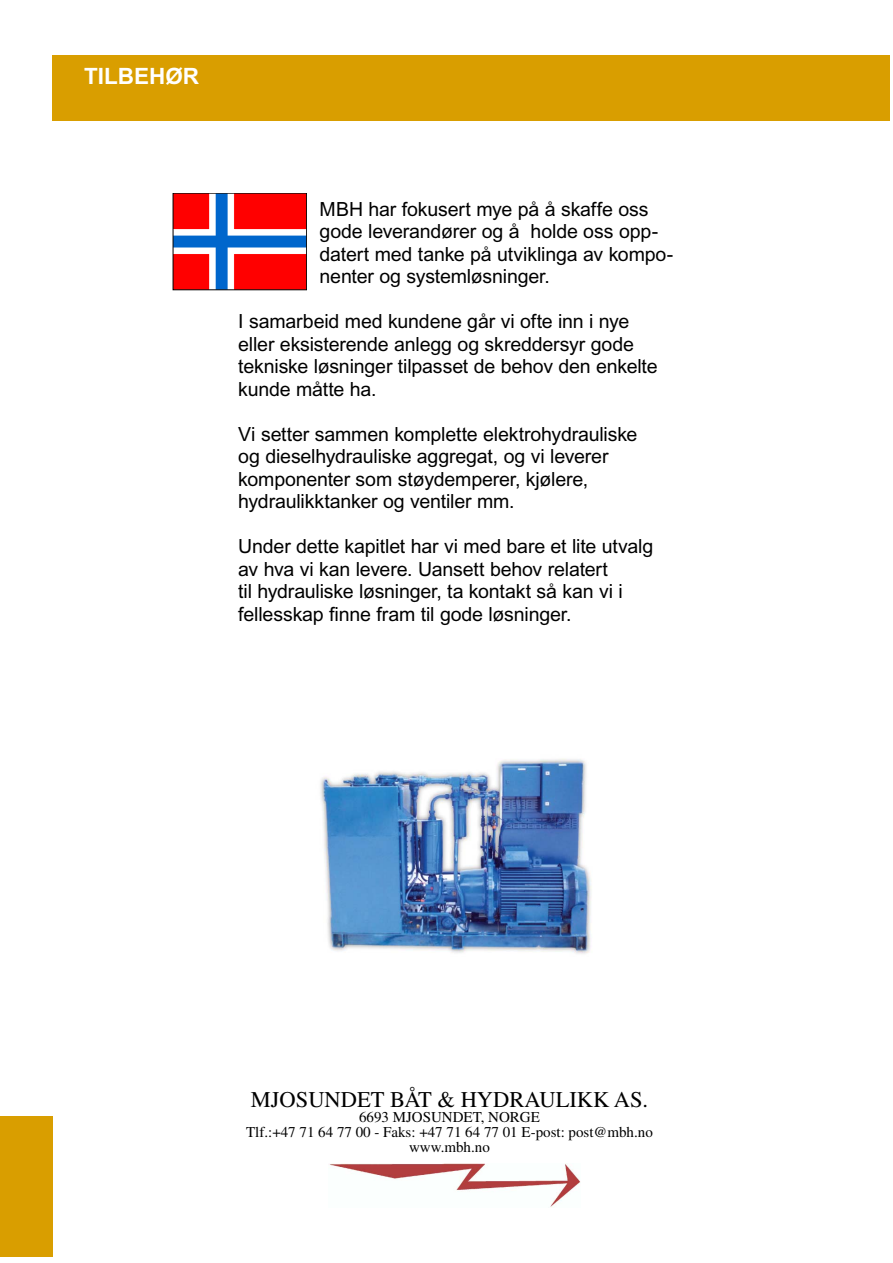
<style>
.page{position:relative;width:893px;height:1263px;background:#fff}
.page>*{position:absolute;margin:0;border:0;box-sizing:border-box;transform-origin:0 0}
.t1{font:22.5px "Times";color:#000}
.t2{font:700 22.5px "Arial";color:#fff}
.t3{font:19.5px/22.5px "Arial";letter-spacing:-.005em;color:#000}
.t4{font:15px/15px "Times";color:#000;text-align:center}
</style>
<div class="page">
<div style="left:0;top:1116px;width:53px;height:141px;background:#d99e00"></div>
<div style="left:53px;top:55px;width:837px;height:65px;background:#d99e00"></div>
<img style="left:320px;top:758px;width:272px;height:196px">
<svg style="left:173px;top:193px;width:134px;height:97px"></svg>
<img style="left:329px;top:1164px;width:251px;height:44px">
<p class="t2" style="left:84px;top:63px;width:116px">TILBEHØR</p>
<p class="t3" style="left:320px;top:198px;width:355px">MBH har fokusert mye på å skaffe oss gode leverandører og å holde oss opp&shy;datert med tanke på utviklinga av kompo&shy;nenter og systemløsninger.</p>
<p class="t3" style="left:238px;top:310px;width:421px">I samarbeid med kundene går vi ofte inn i nye eller eksisterende anlegg og skreddersyr gode tekniske løsninger tilpasset de behov den enkelte kunde måtte ha.</p>
<p class="t3" style="left:238px;top:423px;width:401px">Vi setter sammen komplette elektrohydrauliske og dieselhydrauliske aggregat, og vi leverer komponenter som støydemperer, kjølere, hydraulikktanker og ventiler mm.</p>
<p class="t3" style="left:238px;top:535px;width:417px">Under dette kapitlet har vi med bare et lite utvalg av hva vi kan levere. Uansett behov relatert<br>til hydrauliske løsninger, ta kontakt så kan vi i fellesskap finne fram til gode løsninger.</p>
<p class="t1" style="left:251px;top:1086px;width:399px">MJOSUNDET BÅT &amp; HYDRAULIKK AS.</p>
<p class="t4" style="left:246px;top:1109px;width:408px">6693 MJOSUNDET, NORGE<br>Tlf.:+47 71 64 77 00 - Faks: +47 71 64 77 01 E-post: post@mbh.no www.mbh.no</p>
</div>
